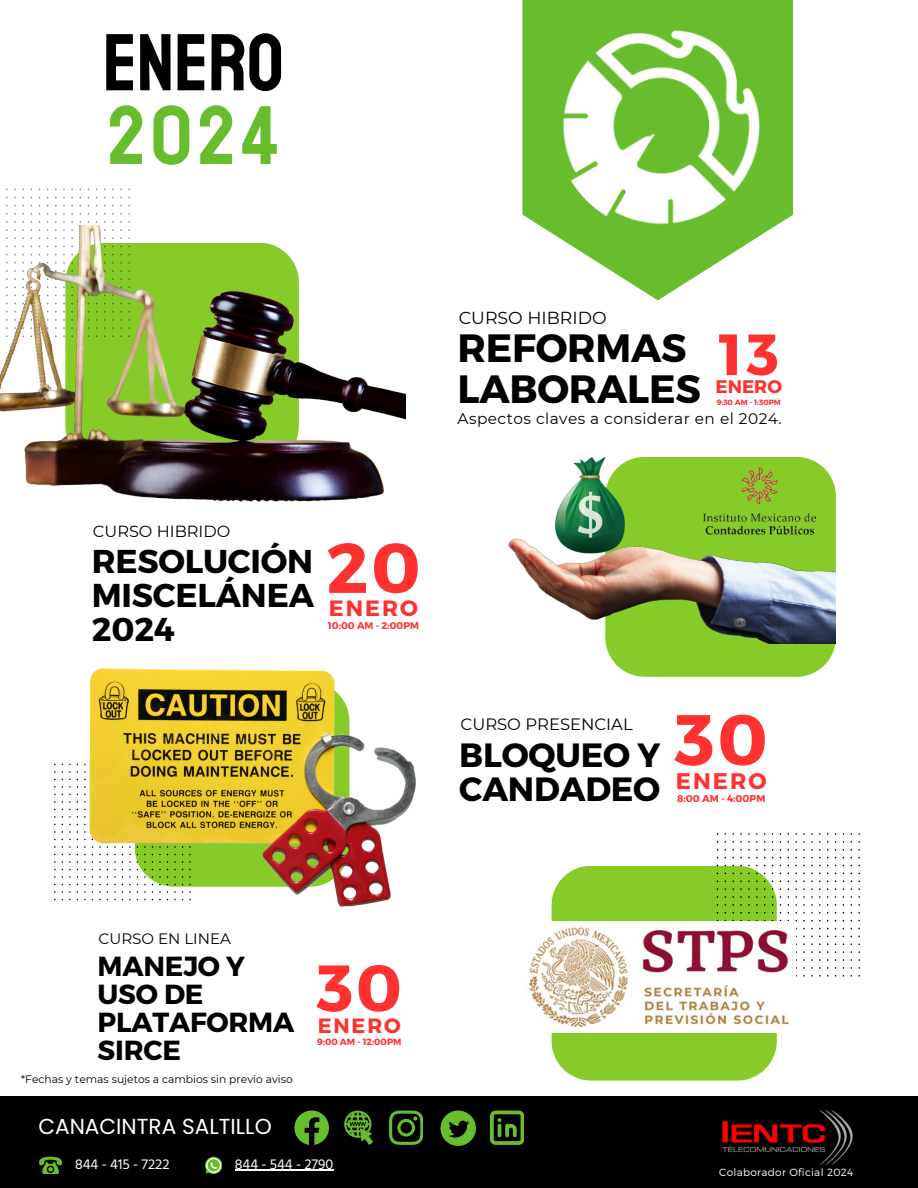
<style>
.page{position:relative;width:918px;height:1188px;background:#fff}
.page>*{position:absolute;margin:0;border:0;box-sizing:border-box;transform-origin:0 0}
.t1{font:83.1px "Staatliches";color:#68bd2f}
.t2{font:80.7px "Staatliches";color:#000}
.t3{font:700 71.7px "Montserrat";color:#ff3131}
.t4{font:700 70.35px "Montserrat";color:#ff3131}
.t5{font:700 65.7px "Montserrat";color:#ff3131}
.t6{font:700 57.9px "Montserrat";color:#ff3131}
.t7{font:700 39.45px "Montserrat";letter-spacing:-.005em;color:#000}
.t8{font:700 33.6px "Montserrat";letter-spacing:-.005em;color:#000}
.t9{font:700 33px "Montserrat";letter-spacing:-.005em;color:#000}
.t10{font:700 27.6px "Montserrat";letter-spacing:-.005em;color:#000}
.t11{font:700 22.5px "Montserrat";letter-spacing:.09em;color:#ff3131}
.t12{font:700 22.2px "Montserrat";letter-spacing:.09em;color:#ff3131}
.t13{font:21.75px "Poppins";color:#fff}
.t14{font:700 20.7px "Montserrat";letter-spacing:.09em;color:#ff3131}
.t15{font:700 18.15px "Montserrat";color:#ff3131}
.t16{font:17.4px "Montserrat";color:#000}
.t17{font:16.5px "Montserrat";color:#000}
.t18{font:16.2px "Montserrat";color:#000}
.t19{font:15.45px "Montserrat";letter-spacing:.03em;color:#000}
.t20{font:15px "Montserrat";color:#000}
.t21{font:14.55px "Hind Siliguri";color:#fff}
.t22{font:10.8px "Montserrat";color:#000}
.t23{font:300 10.5px "Montserrat";letter-spacing:.03em;color:#fff}
.t24{font:700 9.9px "Montserrat";color:#ff3131}
.t25{font:700 9.75px "Montserrat";color:#ff3131}
.t26{font:700 9.15px "Montserrat";color:#ff3131}
.t27{font:700 7.65px "Montserrat";color:#ff3131}
</style>
<div class="page">
<svg style="left:522px;top:0;width:271px;height:300px;fill:#68bd2f"></svg>
<svg style="left:605px;top:643px;width:231px;height:34px;background:#91ce3c"></svg>
<div style="left:0;top:1096px;width:918px;height:92px;background:#000"></div>
<img style="left:84px;top:668px;width:332px;height:239px">
<img style="left:556px;top:17px;width:204px;height:223px">
<svg style="left:389px;top:1111px;width:34px;height:33px"></svg>
<svg style="left:294px;top:1111px;width:35px;height:33px"></svg>
<svg style="left:344px;top:1111px;width:29px;height:33px"></svg>
<svg style="left:440px;top:1111px;width:36px;height:35px"></svg>
<svg style="left:490px;top:1111px;width:34px;height:33px"></svg>
<img style="left:722px;top:1110px;width:131px;height:55px">
<svg style="left:205px;top:1157px;width:17px;height:17px"></svg>
<svg style="left:39px;top:1157px;width:23px;height:17px"></svg>
<div style="left:552px;top:866px;width:225px;height:215px;background:#87cb28;border-radius:39px"></div>
<img style="left:0;top:225px;width:405px;height:277px">
<img style="left:508px;top:457px;width:328px;height:186px">
<img style="left:528px;top:921px;width:262px;height:111px">
<hr style="left:235px;top:1169px;width:98px;height:2px;background:#fff">
<p class="t2" style="left:103px;top:14px;width:182px">ENERO</p>
<p class="t1" style="left:108px;top:85px;width:172px">2024</p>
<p class="t16" style="left:459px;top:307px;width:149px">CURSO HIBRIDO</p>
<p class="t7" style="left:458px;top:323px;width:231px">REFORMAS</p>
<p class="t7" style="left:458px;top:363px;width:245px">LABORALES</p>
<p class="t6" style="left:719px;top:317px;width:62px">13</p>
<p class="t15" style="left:715px;top:375px;width:68px">ENERO</p>
<p class="t27" style="left:717px;top:397px;width:66px">9:30 AM - 1:30PM</p>
<p class="t19" style="left:458px;top:409px;width:326px">Aspectos claves a considerar en el 2024.</p>
<p class="t18" style="left:93px;top:521px;width:139px">CURSO HIBRIDO</p>
<p class="t9" style="left:92px;top:540px;width:223px">RESOLUCIÓN</p>
<p class="t9" style="left:92px;top:574px;width:224px">MISCELÁNEA</p>
<p class="t9" style="left:92px;top:607px;width:85px">2024</p>
<p class="t4" style="left:326px;top:522px;width:96px">20</p>
<p class="t12" style="left:329px;top:594px;width:90px">ENERO</p>
<p class="t25" style="left:328px;top:619px;width:93px">10:00 AM - 2:00PM</p>
<p class="t17" style="left:461px;top:714px;width:174px">CURSO PRESENCIAL</p>
<p class="t3" style="left:675px;top:693px;width:95px">30</p>
<p class="t11" style="left:676px;top:766px;width:92px">ENERO</p>
<p class="t24" style="left:677px;top:792px;width:90px">8:00 AM - 4:00PM</p>
<p class="t8" style="left:459px;top:733px;width:203px">BLOQUEO Y</p>
<p class="t8" style="left:459px;top:768px;width:203px">CANDADEO</p>
<p class="t20" style="left:99px;top:930px;width:134px">CURSO EN LINEA</p>
<p class="t10" style="left:98px;top:948px;width:149px">MANEJO Y</p>
<p class="t10" style="left:98px;top:976px;width:108px">USO DE</p>
<p class="t10" style="left:98px;top:1004px;width:198px">PLATAFORMA</p>
<p class="t10" style="left:98px;top:1033px;width:85px">SIRCE</p>
<p class="t22" style="left:21px;top:1073px;width:273px">*Fechas y temas sujetos a cambios sin previo aviso</p>
<p class="t13" style="left:38px;top:1111px;width:235px">CANACINTRA SALTILLO</p>
<p class="t5" style="left:317px;top:945px;width:87px">30</p>
<p class="t14" style="left:318px;top:1012px;width:85px">ENERO</p>
<p class="t26" style="left:317px;top:1036px;width:86px">9:00 AM - 12:00PM</p>
<p class="t21" style="left:75px;top:1155px;width:96px">844 - 415 - 7222</p>
<p class="t21" style="left:235px;top:1155px;width:100px">844 - 544 - 2790</p>
<p class="t23" style="left:719px;top:1165px;width:136px">Colaborador Oficial 2024</p>
</div>
